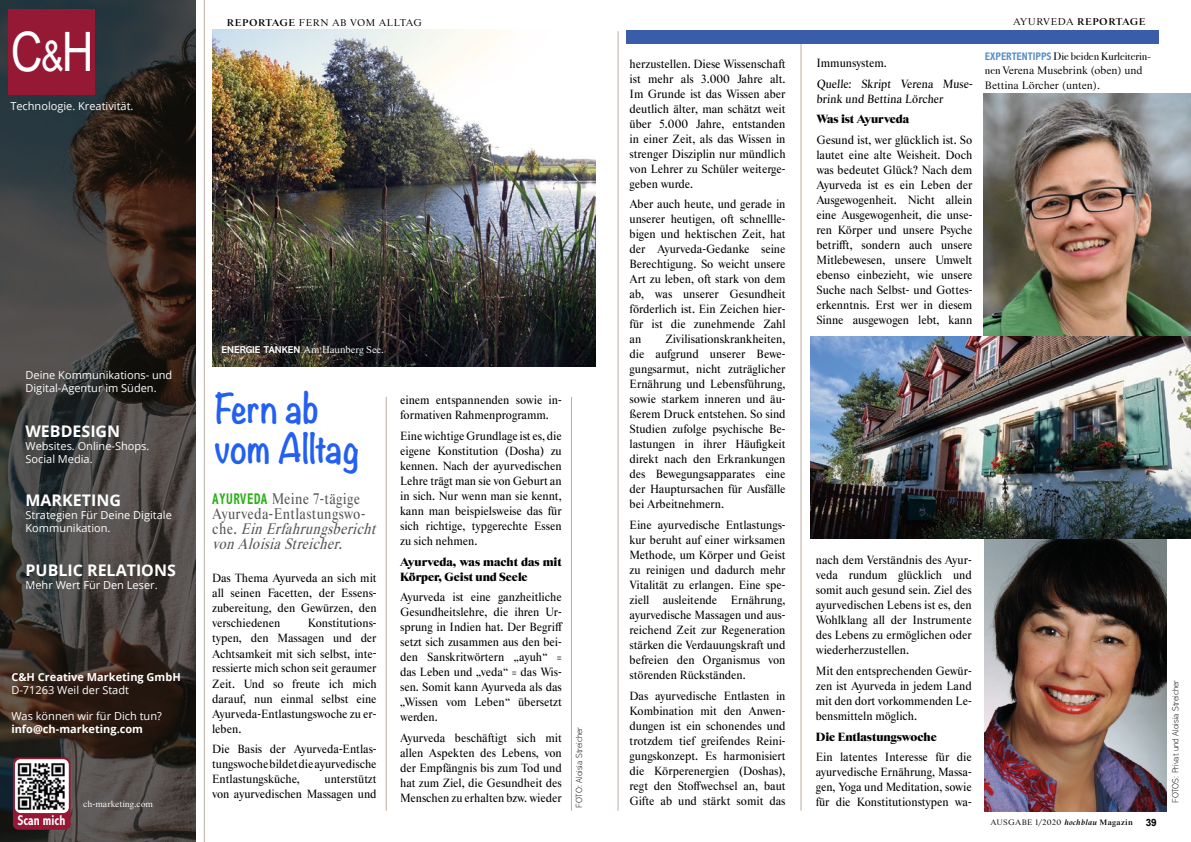
<style>
.page{position:relative;width:1191px;height:842px;background:#fff}
.page>*{position:absolute;margin:0;border:0;box-sizing:border-box;transform-origin:0 0}
.t1{font:54.4px "Arial";color:#fff;scale:.81 1}
.t2{font:700 36.3px/39.6px "Noteworthy";color:#235ff0;scale:.91 1}
.t3{font:700 16px "Open Sans";color:#fff}
.t4{font:15.6px/15px "Starling";letter-spacing:.03em;color:#575756;scale:.83 1}
.t5{font:700 condensed 14.3px "Abadi MT Pro";color:#fff;scale:.91 1}
.t6{font:12.1px/15px "Starling";color:#000;text-align:justify;scale:.91 1}
.t7{font:900 12.1px/15px "Starling";color:#000;scale:.91 1}
.t8{font:11px/13px "Open Sans";color:#fff}
.t9{font:11px/14px "Starling";color:#000}
.t10{font:700 11px "Open Sans";color:#fff}
.t11{font:11px "Bodoni Svty Two ITCTT";color:#000}
.t12{font:10px "Starling";color:#fff}
.t13{font:10px "Starling";letter-spacing:.05em;color:#000}
.t14{font:700 10px "Starling";letter-spacing:.05em;color:#000}
.t15{font:700 10px "Arial";color:#000}
.t16{font:200 9px "Abadi MT Pro";color:#000}
.t17{font:9px "Starling";color:#fff}
.t18{font:8px "Starling";letter-spacing:.05em;color:#000}
.s1{font-size:41.9px}
.s2{font-weight:700}
.s3{font-weight:400}
.s4{font-family:"Abadi MT Pro";font-weight:700}
.s5{font-family:"Abadi MT Pro";font-weight:700;font-stretch:condensed;color:#2daf18}
.s6{font-style:italic}
.s7{font-family:"Abadi MT Pro";font-weight:700;font-stretch:condensed;color:#568cc9}
.s8{font-family:"Bodoni Svty Two ITCTT"}
.s9{font-weight:700;font-style:italic}
</style>
<div class="page">
<hr style="left:204px;top:0;width:1px;height:842px;background:#bdaca2">
<hr style="left:386px;top:397px;width:1px;height:414px;background:#bdaca2">
<hr style="left:617px;top:31px;width:1px;height:780px;background:#bdaca2">
<hr style="left:800px;top:34px;width:1px;height:777px;background:#bdaca2">
<div style="left:626px;top:31px;width:532px;height:13px;background:#395da8"></div>
<hr style="left:571px;top:397px;width:1px;height:414px;background:#bdaca2">
<img style="left:212px;top:30px;width:383px;height:336px">
<img style="left:984px;top:93px;width:207px;height:243px">
<img style="left:984px;top:538px;width:182px;height:273px">
<img style="left:810px;top:336px;width:381px;height:202px">
<svg style="left:0;top:0;width:196px;height:842px;background:#3b3633"></svg>
<div style="left:9px;top:9px;width:86px;height:86px;background:#951834"></div>
<div style="left:13px;top:757px;width:58px;height:73px;background:#961835;border-radius:6px"></div>
<img style="left:15px;top:759px;width:54px;height:54px">
<h1 class="t1" style="left:11px;top:16px;width:104px">C<span class="s1">&amp;</span>H</h1>
<p class="t8" style="left:10px;top:99px;width:125px">Technologie. Kreativität.</p>
<p class="t8" style="left:26px;top:368px;width:148px">Deine Kommunikations- und<br>Digital-Agentur im Süden.</p>
<h3 class="t3" style="left:26px;top:419px;width:96px">WEBDESIGN</h3>
<p class="t8" style="left:26px;top:439px;width:125px">Websites. Online-Shops.<br>Social Media.</p>
<h3 class="t3" style="left:26px;top:489px;width:97px">MARKETING</h3>
<p class="t8" style="left:26px;top:508px;width:148px">Strategien Für Deine Digitale<br>Kommunikation.</p>
<h3 class="t3" style="left:26px;top:558px;width:152px">PUBLIC RELATIONS</h3>
<p class="t8" style="left:26px;top:578px;width:134px">Mehr Wert Für Den Leser.</p>
<p class="t10" style="left:11px;top:669px;width:171px">C&amp;H Creative Marketing GmbH</p>
<p class="t8" style="left:11px;top:683px;width:119px">D-71263 Weil der Stadt</p>
<p class="t8" style="left:11px;top:709px;width:152px">Was können wir für Dich tun?</p>
<p class="t10" style="left:11px;top:721px;width:133px">info@ch-marketing.com</p>
<p class="t5" style="left:18px;top:812px;width:54px">Scan mich</p>
<p class="t17" style="left:83px;top:798px;width:71px">ch-marketing.com</p>
<p class="t13" style="left:227px;top:17px;width:196px"><span class="s2">REPORTAGE</span> FERN AB VOM ALLTAG</p>
<p class="t14" style="left:1013px;top:15px;width:134px"><span class="s3">AYURVEDA</span> REPORTAGE</p>
<p class="t12" style="left:221px;top:344px;width:164px"><span class="s4">ENERGIE TANKEN</span> Am Haunberg See.</p>
<h2 class="t2" style="left:214px;top:388px;width:161px">Fern ab vom Alltag</h2>
<p class="t4" style="left:212px;top:492px;width:204px"><span class="s5">AYURVEDA</span> Meine 7-tägige<br>Ayurveda-Entlastungswo-<br>c h e . <span class="s6">EinErfahrungsbericht vonAloisiaStreicher.</span></p>
<p class="t6" style="left:212px;top:571px;width:182px">Das Thema Ayurveda an sich mit all seinen Facetten, der Essens&shy;zubereitung, den Gewürzen, den verschiedenen</p>
<p class="t6" style="left:212px;top:616px;width:182px;text-indent:96px">Konstitutions&shy;typen, den Massagen und der Achtsamkeit mit sich selbst, inte&shy;ressierte mich schon seit geraumer Zeit. Und so freute ich mich darauf, nun einmal selbst eine Ayurveda-Entlastungswoche zu er&shy;leben.</p>
<p class="t6" style="left:212px;top:742px;width:182px">Die Basis der Ayurveda-Entlas&shy;tungswoche bildet die ayurvedische Entlastungsküche,</p>
<p class="t6" style="left:212px;top:772px;width:182px;text-align:right">unterstützt<br>von ayurvedischen Massagen und</p>
<p class="t6" style="left:400px;top:393px;width:179px">einem entspannenden sowie in&shy;formativen Rahmenprogramm.</p>
<p class="t6" style="left:400px;top:429px;width:179px">Eine wichtige Grundlage ist es, die eigene Konstitution (Dosha) zu kennen. Nach der ayurvedischen Lehre trägt man sie von Geburt an in sich. Nur wenn man sie kennt, kann man beispielsweise das für sich richtige, typgerechte Essen zu sich nehmen.</p>
<p class="t7" style="left:400px;top:554px;width:179px">Ayurveda, was macht das mit<br>Körper, Geist und Seele</p>
<p class="t6" style="left:400px;top:590px;width:180px">Ayurveda ist eine ganzheitliche Gesundheitslehre, die ihren Ur&shy;sprung in Indien hat. Der Begriff setzt sich zusammen aus den bei&shy;den Sanskritwörtern „ayuh“ = das Leben und „veda“ = das Wis&shy;sen. Somit kann Ayurveda als das „Wissen vom Leben“ übersetzt werden.</p>
<p class="t6" style="left:400px;top:731px;width:179px">Ayurveda beschäftigt sich mit allen Aspekten des Lebens, von der Empfängnis bis zum Tod und hat zum Ziel, die Gesundheit des Menschen zu erhalten bzw. wieder</p>
<p class="t16" style="left:574px;top:808px;width:82px;rotate:-90deg">FOTO: Aloisia Streicher</p>
<p class="t6" style="left:629px;top:56px;width:173px">herzustellen. Diese Wissenschaft ist mehr als 3.000 Jahre alt.<br>Im Grunde ist das Wissen aber deutlich älter, man schätzt weit über 5.000 Jahre, entstanden in einer Zeit, als das Wissen in strenger Disziplin nur mündlich von Lehrer zu Schüler weiterge&shy;geben wurde.</p>
<p class="t6" style="left:629px;top:197px;width:173px">Aber auch heute, und gerade in unserer heutigen, oft schnellle&shy;bigen und hektischen Zeit, hat der Ayurveda-Gedanke seine Berechtigung. So weicht unsere Art zu leben, oft stark von dem ab, was unserer Gesundheit förderlich ist. Ein Zeichen hier&shy;für ist die zunehmende Zahl an</p>
<p class="t6" style="left:629px;top:332px;width:173px;text-indent:36px">Zivilisationskrankheiten, die aufgrund unserer Bewe&shy;gungsarmut, nicht zuträglicher Ernährung und Lebensführung, sowie starkem inneren und äu&shy;ßerem Druck entstehen. So sind Studien zufolge psychische Be&shy;lastungen in ihrer Häufigkeit direkt nach den Erkrankungen des Bewegungsapparates eine der Hauptursachen für Ausfälle bei Arbeitnehmern.</p>
<p class="t6" style="left:629px;top:518px;width:173px">Eine ayurvedische Entlastungs&shy;kur beruht auf einer wirksamen Methode, um Körper und Geist zu reinigen und dadurch mehr Vitalität zu erlangen. Eine spe&shy;ziell ausleitende Ernährung, ayurvedische Massagen und aus&shy;reichend Zeit zur Regeneration stärken die Verdauungskraft und befreien den Organismus von störenden Rückständen.</p>
<p class="t6" style="left:629px;top:688px;width:173px">Das ayurvedische Entlasten in Kombination mit den Anwen&shy;dungen ist ein schonendes und trotzdem tief greifendes Reini&shy;gungskonzept. Es harmonisiert die Körperenergien (Doshas), regt den Stoffwechsel an, baut Gifte ab und stärkt somit das</p>
<p class="t6" style="left:816px;top:53px;width:174px;line-height:20.7px">Immunsystem.<br>Quelle: Skript Verena Muse-</p>
<p class="t6" style="left:816px;top:91px;width:142px">brink und Bettina Lörcher</p>
<p class="t7" style="left:816px;top:112px;width:104px">Was ist Ayurveda</p>
<p class="t6" style="left:816px;top:133px;width:173px">Gesund ist, wer glücklich ist. So lautet eine alte Weisheit. Doch was bedeutet Glück? Nach dem Ayurveda ist es ein Leben der Ausgewogenheit. Nicht allein eine Ausgewogenheit, die unse&shy;ren Körper und unsere Psyche betrifft, sondern auch unsere Mitlebewesen, unsere Umwelt ebenso einbezieht, wie unsere Suche nach Selbst- und Gottes&shy;erkenntnis. Erst wer in diesem Sinne ausgewogen lebt, kann</p>
<p class="t11" style="left:985px;top:48px;width:167px"><span class="s7">EXPERTENTIPPS</span> Die beiden Kurleiterin-</p>
<p class="t9" style="left:985px;top:64px;width:159px"><span class="s8">nen</span> Verena Musebrink (oben) und<br>Bettina Lörcher (unten).</p>
<p class="t6" style="left:815px;top:553px;width:173px">nach dem Verständnis des Ayur&shy;veda rundum glücklich und somit auch gesund sein. Ziel des ayurvedischen Lebens ist es, den Wohlklang all der Instrumente des Lebens zu ermöglichen oder wiederherzustellen.</p>
<p class="t6" style="left:815px;top:664px;width:173px">Mit den entsprechenden Gewür&shy;zen ist Ayurveda in jedem Land mit den dort vorkommenden Le&shy;bensmitteln möglich.</p>
<p class="t7" style="left:815px;top:729px;width:134px">Die Entlastungswoche</p>
<p class="t6" style="left:815px;top:750px;width:173px">Ein latentes Interesse für die ayurvedische Ernährung, Massa&shy;gen, Yoga und Meditation, sowie für die Konstitutionstypen wa-</p>
<p class="t18" style="left:990px;top:818px;width:144px">AUSGABE 1/2020 <span class="s9">hochblau</span> <span class="s2">Magazin</span></p>
<p class="t15" style="left:1145px;top:816px;width:13px">39</p>
<p class="t16" style="left:1170px;top:803px;width:125px;rotate:-90deg">FOTOS: Privat und Aloisia Streicher</p>
</div>
